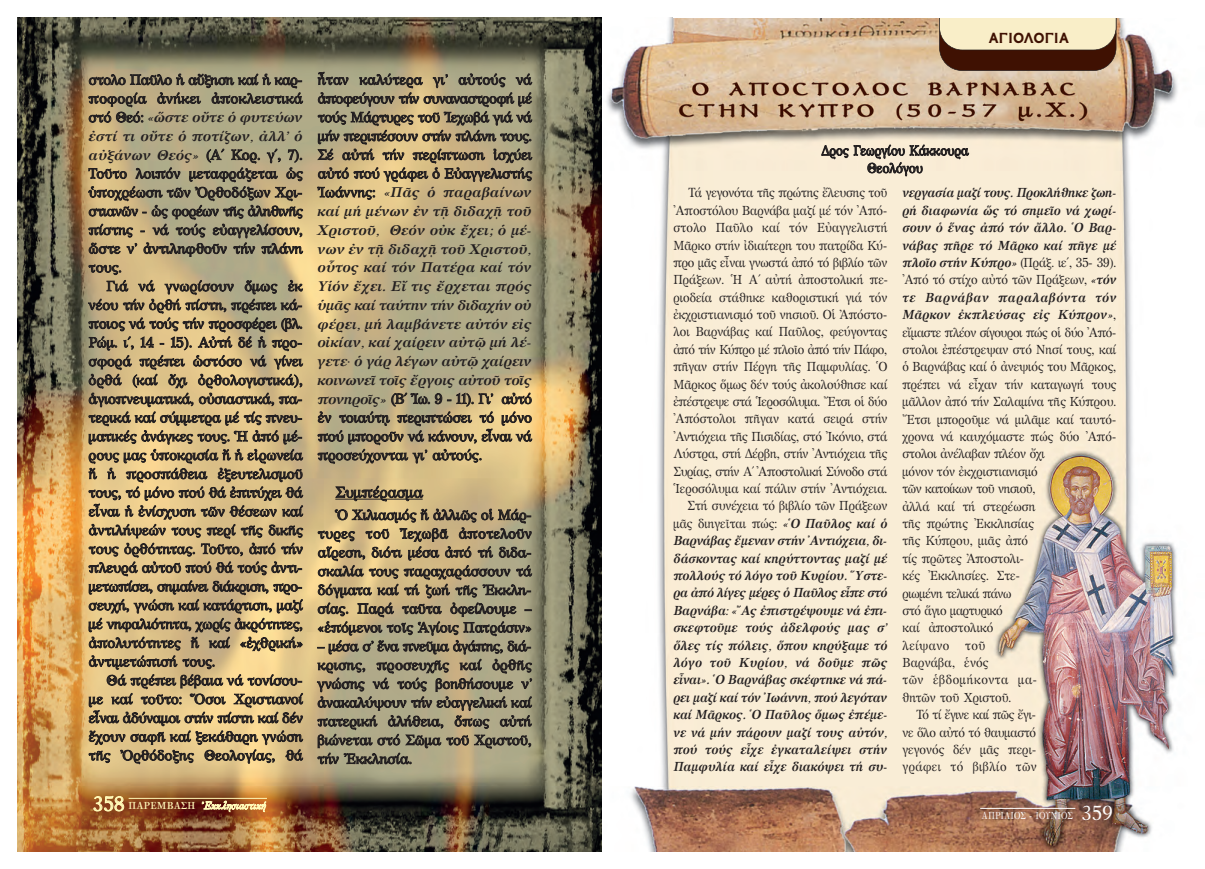
<style>
.page{position:relative;width:1205px;height:869px;background:#fff}
.page>*{position:absolute;margin:0;border:0;box-sizing:border-box;transform-origin:0 0}
.t1{font:700 16.25px "GFS Neohellenic";color:#3f1102}
.t2{font:15px "GFS Artemisia";color:#231f20}
.t3{font:14.12px/18.8px "GFS Artemisia";color:#231f20;text-align:justify}
.t4{font:italic 700 14.12px/18.8px "GFS Artemisia";letter-spacing:-.02em;color:#231f20;text-align:justify}
.t5{font:13.75px/17.5px "GFS Artemisia";letter-spacing:-.005em;color:#231f20;text-align:center;scale:.9 1}
.t6{font:13.12px/17.4px "GFS Artemisia";color:#231f20;text-align:right;scale:.9 1}
.t7{font:italic 700 13.12px "GFS Artemisia";color:#231f20;scale:.9 1}
.t8{font:13.12px "GFS Artemisia";letter-spacing:-.03em;color:#231f20;scale:.9 1}
.t9{font:13.12px "GFS Artemisia";letter-spacing:-.025em;color:#231f20;scale:.9 1}
.t10{font:italic 700 13.12px "GFS Artemisia";letter-spacing:-.025em;color:#231f20;scale:.9 1}
.t11{font:13.12px "GFS Artemisia";letter-spacing:.045em;color:#231f20;scale:.9 1}
.t12{font:italic 700 13.12px "GFS Artemisia";letter-spacing:.05em;color:#231f20;scale:.9 1}
.t13{font:13.12px "GFS Artemisia";letter-spacing:.035em;color:#231f20;scale:.9 1}
.t14{font:13.12px "GFS Artemisia";letter-spacing:.02em;color:#231f20;scale:.9 1}
.t15{font:11.25px "GFS Solomos";color:#fff9b8}
.t16{font:10px "GFS Bodoni";color:#fff;scale:.9 1}
.s1{font-weight:700;font-style:italic}
.s2{font-family:"GFS Porson";font-size:20px}
.s3{font-family:"GFS Bodoni";font-weight:700;font-size:10px}
.s4{font-weight:400;font-style:normal}
</style>
<div class="page">
<img style="left:606px;top:18px;width:572px;height:832px">
<img style="left:17px;top:18px;width:584px;height:832px">
<hr style="left:980px;top:807px;width:95px;height:1px;background:#fff">
<hr style="left:335px;top:498px;width:88px;height:1px;background:#231f20">
<hr style="left:129px;top:797px;width:138px;height:1px;background:#fff9b8">
<svg style="left:939px;top:18px;width:177px;height:53px;background:#ac9478"></svg>
<p class="t3" style="left:89px;top:72px;width:216px">στολο Παῦλο ἡ αὔξηση καί ἡ καρ&shy;ποφορία ἀνήκει ἀποκλειστικά στό Θεό: <span class="s1">«ὥστε οὔτε ὁ φυτεύων ἐστί τι οὔτε ὁ ποτίζων, ἀλλ’ ὁ αὐ ξάνων Θεός»</span> (Α΄ Κορ. γ΄, 7).<br>Τοῦτο λοιπόν μεταφράζεται ὡς ὑποχρέωση τῶν Ὀρθοδόξων Χρι&shy;στιανῶν - ὡς φορέων τῆς ἀληθινῆς πίστης - νά τούς εὐαγγελίσουν, ὥστε ν’ ἀντιληφθοῦν τήν πλάνη τους.</p>
<p class="t3" style="left:89px;top:278px;width:216px;text-indent:18px">Γιά νά γνωρίσουν ὅμως ἐκ νέου τήν ὀρθή πίστη, πρέπει κά&shy;ποιος νά τούς τήν προσφέρει (βλ.<br>Ρώμ. ι΄, 14 - 15). Αὐτή δέ ἡ προ&shy;σφορά πρέπει ὡστόσο νά γίνει ὀρθά (καί ὄχι ὀρθολογιστικά), ἁγιοπνευματικά, οὐσιαστικά, πα&shy;τερικά καί σύμμετρα μέ τίς πνευ&shy;ματικές ἀνάγκες τους. Ἡ ἀπό μέ&shy;ρους μας ὑποκρισία ἤ ἡ εἰρωνεία ἤ ἡ προσπάθεια ἐξευτελισμοῦ τους, τό μόνο πού θά ἐπιτύχει θά εἶναι ἡ ἐνίσχυση τῶν θέσεων καί ἀντιλήψεών τους περί τῆς δικῆς τους ὀρθότητας. Τοῦτο, ἀπό τήν πλευρά αὐτοῦ πού θά τούς ἀντι&shy;μετωπίσει, σημαίνει διάκριση, προ&shy;σευχή, γνώση καί κατάρτιση, μαζί μέ νηφαλιότητα, χωρίς ἀκρότητες, ἀπολυτότητες ἤ καί «ἐχθρική» ἀντιμετώπισή τους.</p>
<p class="t3" style="left:89px;top:672px;width:216px;text-indent:18px">Θά πρέπει βέβαια νά τονίσου&shy;με καί τοῦτο: Ὅσοι Χριστιανοί εἶναι ἀδύναμοι στήν πίστη καί δέν ἔχουν σαφῆ καί ξεκάθαρη γνώση τῆς Ὀρθόδοξης Θεολογίας, θά</p>
<p class="t15" style="left:92px;top:800px;width:175px"><span class="s2">358</span> <span class="s3">ΠAPEMBAΣH</span> Ἐκκλησιαστική</p>
<p class="t4" style="left:318px;top:72px;width:216px"><span class="s4">ἦταν καλύτερα γι’ αὐτούς νά ἀποφεύγουν τήν συναναστροφή μέ τούς Μάρτυρες τοῦ Ἰεχωβά γιά νά μήν περιπέσουν στήν πλάνη τους.<br>Σέ αὐτή τήν περίπτωση ἰσχύει αὐτό πού γράφει ὁ Εὐαγγελιστής Ἰωάννης:</span> «Πᾶς ὁ παραβαίνων καί μή μένων ἐν τῇ διδαχῇ τοῦ Χριστοῦ, Θεόν οὐκ ἔχει; ὁ μέ&shy;νων ἐν τῇ διδαχῇ τοῦ Χριστοῦ, οὗτος καί τόν Πατέρα καί τόν Υἱόν ἔχει. Εἴ τις ἔρχεται πρός ὑμᾶς καί ταύτην τήν διδαχήν οὐ φέρει, μή λαμβάνετε αὐτόν εἰς οἰκίαν, καί χαίρειν αὐτῷ μή λέ&shy;γετε· ὁ γάρ λέγων αὐτῷ χαίρειν κοινωνεῖ τοῖς ἔργοις αὐτοῦ τοῖς πονηροῖς» <span class="s4">(Β΄ Ἰω. 9 - 11). Γι’ αὐτό ἐν τοιαύτῃ περιπτώσει τό μόνο πού μποροῦν νά κάνουν, εἶναι νά προσεύχονται γι’ αὐτούς.</span></p>
<p class="t2" style="left:336px;top:486px;width:89px">Συμπέρασμα</p>
<p class="t3" style="left:318px;top:507px;width:216px;text-indent:18px">Ὁ Χιλιασμός ἤ ἀλλιῶς οἱ Μάρ&shy;τυρες τοῦ Ἰεχωβᾶ ἀποτελοῦν αἵρεση, διότι μέσα ἀπό τή διδα&shy;σκαλία τους παραχαράσσουν τά δόγματα καί τή ζωή τῆς Ἐκκλη&shy;σίας. Παρά ταῦτα ὀφείλουμε – «ἑπόμενοι τοῖς Ἁγίοις Πατράσιν»</p>
<p class="t3" style="left:317px;top:638px;width:216px">– μέσα σ’ ἕνα πνεῦμα ἀγάπης, διά&shy;κρισης, προσευχῆς καί ὀρθῆς γνώσης νά τούς βοηθήσουμε ν’ ἀνακαλύψουν τήν εὐαγγελική καί πατερική ἀλήθεια, ὅπως αὐτή βιώνεται στό Σῶμα τοῦ Χριστοῦ, τήν Ἐκκλησία.</p>
<p class="t1" style="left:988px;top:33px;width:82px">ΑΓΙΟΛΟΓΙΑ</p>
<p class="t5" style="left:821px;top:143px;width:165px">Δρος Γεωργίου Κάκκουρα<br>Θεολόγου</p>
<p class="t6" style="left:673px;top:185px;width:240px">Τά γεγονότα τῆς πρώτης ἔλευσης τοῦ ᾿Αποστόλου Βαρνάβα μαζί μέ τόν ᾿Από&shy;στολο Παῦλο καί τόν Εὐαγγελιστή Μᾶρκο στήν ἰδιαίτερη του πατρίδα Κύ&shy;προ μᾶς εἶναι γνωστά ἀπό τό βιβλίο τῶν Πράξεων. ῾Η Α΄ αὐτή ἀποστολική πε&shy;ριοδεία στάθηκε καθοριστική γιά τόν ἐκχριστιανισμό τοῦ νησιοῦ. Οἱ Ἀπόστο&shy;λοι Βαρνάβας καί Παῦλος, φεύγοντας ἀπό τήν Κύπρο μέ πλοῖο ἀπό τήν Πάφο, πῆγαν στήν Πέργη τῆς Παμφυλίας. ῾Ο Μᾶρκος ὅμως δέν τούς ἀκολούθησε καί ἐπέστρεψε στά ῾Ιεροσόλυμα. ῎Ετσι οἱ δύο ᾿Απόστολοι πῆγαν κατά σειρά στήν ᾿Αντιόχεια τῆς Πισιδίας, στό ᾿Ικόνιο, στά Λύστρα, στή Δέρβη, στήν ᾿Αντιόχεια τῆς Συρίας, στήν Α΄ ᾿Αποστολική Σύνοδο στά ῾Ιεροσόλυμα καί πάλιν στήν ᾿Αντιόχεια.<br>Στή συνέχεια τό βιβλίο τῶν Πράξεων μᾶς διηγεῖται πώς: <span class="s1">«῾Ο Παῦλος καί ὁ Βαρνάβας ἔμεναν στήν ᾿Αντιόχεια, δι&shy;δάσκοντας καί κηρύττοντας μαζί μέ πολλούς τό λόγο τοῦ Κυρίου. ῞Υστε&shy;ρα ἀπό λίγες μέρες ὁ Παῦλος εἶπε στό Βαρνάβα: «῎Ας ἐπιστρέψουμε νά ἐπι&shy;σκεφτοῦμε τούς ἀδελφούς μας σ’ ὅλες τίς πόλεις, ὅπου κηρύξαμε τό λόγο τοῦ Κυρίου, νά δοῦμε πῶς εἶναι». ῾Ο Βαρνάβας σκέφτηκε νά πά&shy;ρει μαζί καί τόν ᾿Ιωάννη, πού λεγόταν καί Μᾶρκος. ῾Ο Παῦλος ὅμως ἐπέμε&shy;νε νά μήν πάρουν μαζί τους αὐτόν, πού τούς εἶχε ἐγκαταλείψει στήν Παμφυλία καί εἶχε διακόψει τή συ-</span></p>
<p class="t10" style="left:902px;top:188px;width:239px">νεργασία μαζί τους. Προκλήθηκε ζωη-</p>
<p class="t7" style="left:902px;top:205px;width:239px">ρή διαφωνία ὥς τό σημεῖο νά χωρί-</p>
<p class="t7" style="left:902px;top:223px;width:239px">σουν ὁ ἕνας ἀπό τόν ἄλλο. ῾Ο Βαρ-</p>
<p class="t7" style="left:902px;top:240px;width:239px">νάβας πῆρε τό Μᾶρκο καί πῆγε μέ</p>
<p class="t6" style="left:902px;top:255px;width:239px"><span class="s1">πλοῖο στήν Κύπρο»</span> (Πράξ. ιε΄, 35- 39).</p>
<p class="t6" style="left:902px;top:272px;width:239px">᾿Από τό στίχο αὐτό τῶν Πράξεων, <span class="s1">«τόν</span></p>
<p class="t12" style="left:902px;top:292px;width:239px">τε Βαρνάβαν παραλαβόντα τόν</p>
<p class="t7" style="left:902px;top:310px;width:239px">Μᾶρκον ἐκπλεύσας εἰς Κύπρον»<span class="s4">,</span></p>
<p class="t8" style="left:902px;top:327px;width:239px">εἴμαστε πλέον σίγουροι πώς οἱ δύο ᾿Από-</p>
<p class="t6" style="left:902px;top:342px;width:239px">στολοι ἐπέστρεψαν στό Νησί τους, καί</p>
<p class="t6" style="left:902px;top:359px;width:239px">ὁ Βαρνάβας καί ὁ ἀνεψιός του Μᾶρκος,</p>
<p class="t6" style="left:902px;top:377px;width:239px">πρέπει νά εἶχαν τήν καταγωγή τους</p>
<p class="t6" style="left:902px;top:394px;width:239px">μᾶλλον ἀπό τήν Σαλαμίνα τῆς Κύπρου.</p>
<p class="t6" style="left:902px;top:411px;width:239px">῎Ετσι μποροῦμε νά μιλᾶμε καί ταυτό-</p>
<p class="t6" style="left:902px;top:429px;width:239px">χρονα νά καυχόμαστε πώς δύο ᾿Από-</p>
<p class="t6" style="left:902px;top:446px;width:160px">στολοι ἀνέλαβαν πλέον ὄχι</p>
<p class="t6" style="left:902px;top:464px;width:152px">μόνον τόν ἐκχριστιανισμό</p>
<p class="t8" style="left:902px;top:483px;width:149px">τῶν κατοίκων τοῦ νησιοῦ,</p>
<p class="t6" style="left:902px;top:498px;width:149px">ἀλλά καί τή στερέωση</p>
<p class="t6" style="left:902px;top:516px;width:148px">τῆς πρώτης ᾿Εκκλησίας</p>
<p class="t6" style="left:902px;top:533px;width:141px">τῆς Κύπρου, μιᾶς ἀπό</p>
<p class="t6" style="left:902px;top:550px;width:137px">τίς πρῶτες Ἀποστολι-</p>
<p class="t6" style="left:902px;top:568px;width:132px">κές ᾿Εκ κλη σίες. Στε-</p>
<p class="t8" style="left:902px;top:588px;width:123px">ριωμένη τελικά πάνω</p>
<p class="t9" style="left:902px;top:605px;width:113px">στό ἅγιο μαρτυρικό</p>
<p class="t6" style="left:902px;top:620px;width:103px">καί ἀποστολικό</p>
<p class="t11" style="left:902px;top:640px;width:94px">λείψανο τοῦ</p>
<p class="t14" style="left:902px;top:657px;width:97px">Βαρ νάβα, ἑνός</p>
<p class="t11" style="left:902px;top:675px;width:151px">τῶν ἑβδομήκοντα μα-</p>
<p class="t6" style="left:902px;top:689px;width:123px">θητῶν τοῦ Χριστοῦ.</p>
<p class="t8" style="left:916px;top:709px;width:134px">Τό τί ἔγινε καί πῶς ἔγι-</p>
<p class="t9" style="left:902px;top:727px;width:150px">νε ὅλο αὐτό τό θαυμαστό</p>
<p class="t6" style="left:902px;top:742px;width:150px">γεγονός δέν μᾶς περι-</p>
<p class="t13" style="left:902px;top:762px;width:151px">γράφει τό βιβλίο τῶν</p>
<p class="t16" style="left:981px;top:811px;width:147px">ΑΠΡΙΛΙΟΣ - ΙΟΥΝΙΟΣ <span class="s2">359</span></p>
</div>
